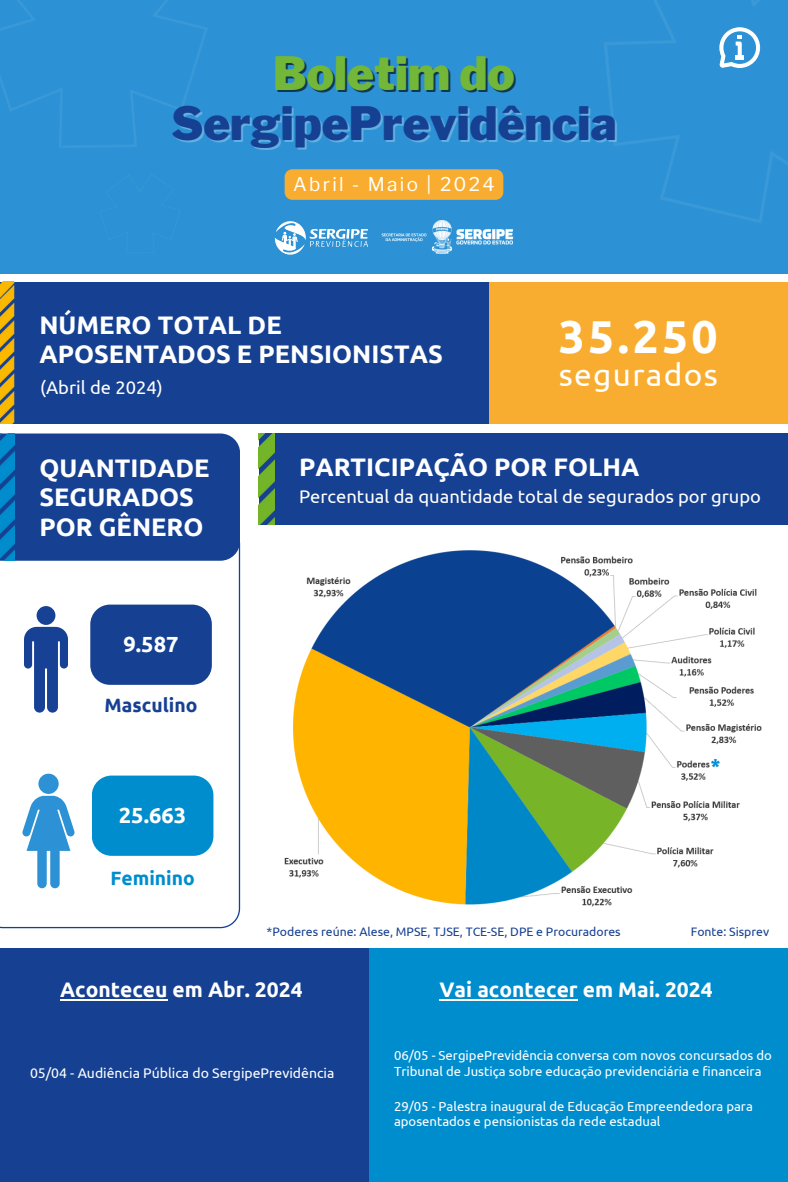
<style>
.page{position:relative;width:788px;height:1182px;background:#fff}
.page>*{position:absolute;margin:0;border:0;box-sizing:border-box;transform-origin:0 0}
.t1{font:700 46.11px "Ubuntu";color:#fff}
.t2{font:900 45.59px "Libre Franklin";color:#164192}
.t3{font:900 45.59px "Libre Franklin";color:#73b738}
.t4{font:31.59px "Ubuntu";letter-spacing:.045em;color:#fff}
.t5{font:700 25.38px/29.6px "Ubuntu";color:#fff}
.t6{font:700 21.88px "Ubuntu";color:#fff}
.t7{font:700 21px "Ubuntu";color:#fff}
.t8{font:700 20.21px "Ubuntu";color:#008dce}
.t9{font:700 19.25px "Ubuntu";color:#164192}
.t10{font:700 19.25px "Ubuntu";color:#008dce}
.t11{font:18.81px "Libre Franklin";letter-spacing:.12em;color:#fff}
.t12{font:18.38px "Ubuntu";color:#fff}
.t13{font:14px "Ubuntu";color:#fff}
.t14{font:13.12px/15.8px "Ubuntu";color:#fff}
.t15{font:12.25px "Ubuntu";color:#164192}
</style>
<div class="page">
<svg style="left:0;top:560px;width:240px;height:368px"></svg>
<div style="left:14px;top:433px;width:226px;height:127px;background:#164192"></div>
<div style="left:259px;top:433px;width:529px;height:91px;background:#164192"></div>
<div style="left:0;top:947px;width:788px;height:234px;background:#164192"></div>
<img style="left:259px;top:433px;width:15px;height:91px">
<div style="left:0;top:282px;width:499px;height:141px;background:#164192"></div>
<div style="left:488px;top:282px;width:300px;height:141px;background:#f9ad30"></div>
<img style="left:0;top:282px;width:15px;height:141px">
<img style="left:0;top:433px;width:14px;height:128px">
<div style="left:369px;top:947px;width:419px;height:234px;background:#008dce"></div>
<div style="left:90px;top:604px;width:122px;height:80px;background:#164192;border-radius:20px"></div>
<div style="left:37px;top:606px;width:18px;height:19px;background:#164194;border-radius:50%"></div>
<svg style="left:24px;top:626px;width:44px;height:86px"></svg>
<div style="left:92px;top:775px;width:121px;height:80px;background:#008dce;border-radius:20px"></div>
<div style="left:38px;top:773px;width:21px;height:20px;background:#2c92d5;border-radius:50%"></div>
<svg style="left:22px;top:795px;width:52px;height:93px"></svg>
<img style="left:284px;top:550px;width:478px;height:357px">
<div style="left:0;top:0;width:788px;height:274px;background:#2c92d5"></div>
<img style="left:488px;top:0;width:299px;height:362px">
<img style="left:381px;top:221px;width:133px;height:33px">
<img style="left:275px;top:224px;width:93px;height:31px">
<img style="left:0;top:0;width:299px;height:240px">
<img style="left:67px;top:142px;width:145px;height:101px">
<div style="left:284px;top:169px;width:219px;height:31px;background:#f9ad30;border-radius:8px"></div>
<svg style="left:719px;top:27px;width:41px;height:41px"></svg>
<hr style="left:60px;top:998px;width:107px;height:2px;background:#fff">
<hr style="left:439px;top:998px;width:138px;height:2px;background:#fff">
<p class="t3" style="left:273px;top:46px;width:243px">Boletim do</p>
<p class="t2" style="left:171px;top:96px;width:446px">SergipePrevidência</p>
<h3 class="t11" style="left:293px;top:173px;width:203px">Abril - Maio | 2024</h3>
<h2 class="t5" style="left:39px;top:311px;width:405px;line-height:28.2px">NÚMERO TOTAL DE<br>APOSENTADOS E PENSIONISTAS</h2>
<h3 class="t12" style="left:40px;top:377px;width:124px">(Abril de 2024)</h3>
<h4 class="t1" style="left:558px;top:310px;width:160px">35.250</h4>
<h5 class="t4" style="left:558px;top:356px;width:161px">segurados</h5>
<h1 class="t5" style="left:39px;top:452px;width:172px">QUANTIDADE<br>SEGURADOS<br>POR GÊNERO</h1>
<h1 class="t6" style="left:123px;top:631px;width:57px">9.587</h1>
<h3 class="t9" style="left:105px;top:693px;width:94px">Masculino</h3>
<h1 class="t6" style="left:119px;top:802px;width:69px">25.663</h1>
<h6 class="t10" style="left:110px;top:866px;width:86px">Feminino</h6>
<p class="t5" style="left:299px;top:452px;width:342px">PARTICIPAÇÃO POR FOLHA</p>
<p class="t12" style="left:299px;top:486px;width:463px">Percentual da quantidade total de segurados por grupo</p>
<p class="t8" style="left:710px;top:754px;width:12px">*</p>
<h5 class="t15" style="left:266px;top:924px;width:355px">*Poderes reúne: Alese, MPSE, TJSE, TCE-SE, DPE e Procuradores</h5>
<h4 class="t15" style="left:690px;top:924px;width:80px">Fonte: Sisprev</h4>
<p class="t7" style="left:60px;top:977px;width:244px">Aconteceu em Abr. 2024</p>
<p class="t7" style="left:439px;top:977px;width:275px">Vai acontecer em Mai. 2024</p>
<p class="t13" style="left:30px;top:1064px;width:306px">05/04 - Audiência Pública do SergipePrevidência</p>
<h6 class="t14" style="left:394px;top:1047px;width:379px">06/05 - SergipePrevidência conversa com novos concursados do<br>Tribunal de Justiça sobre educação previdenciária e financeira</h6>
<h3 class="t14" style="left:394px;top:1097px;width:360px">29/05 - Palestra inaugural de Educação Empreendedora para aposentados e pensionistas da rede estadual</h3>
</div>
